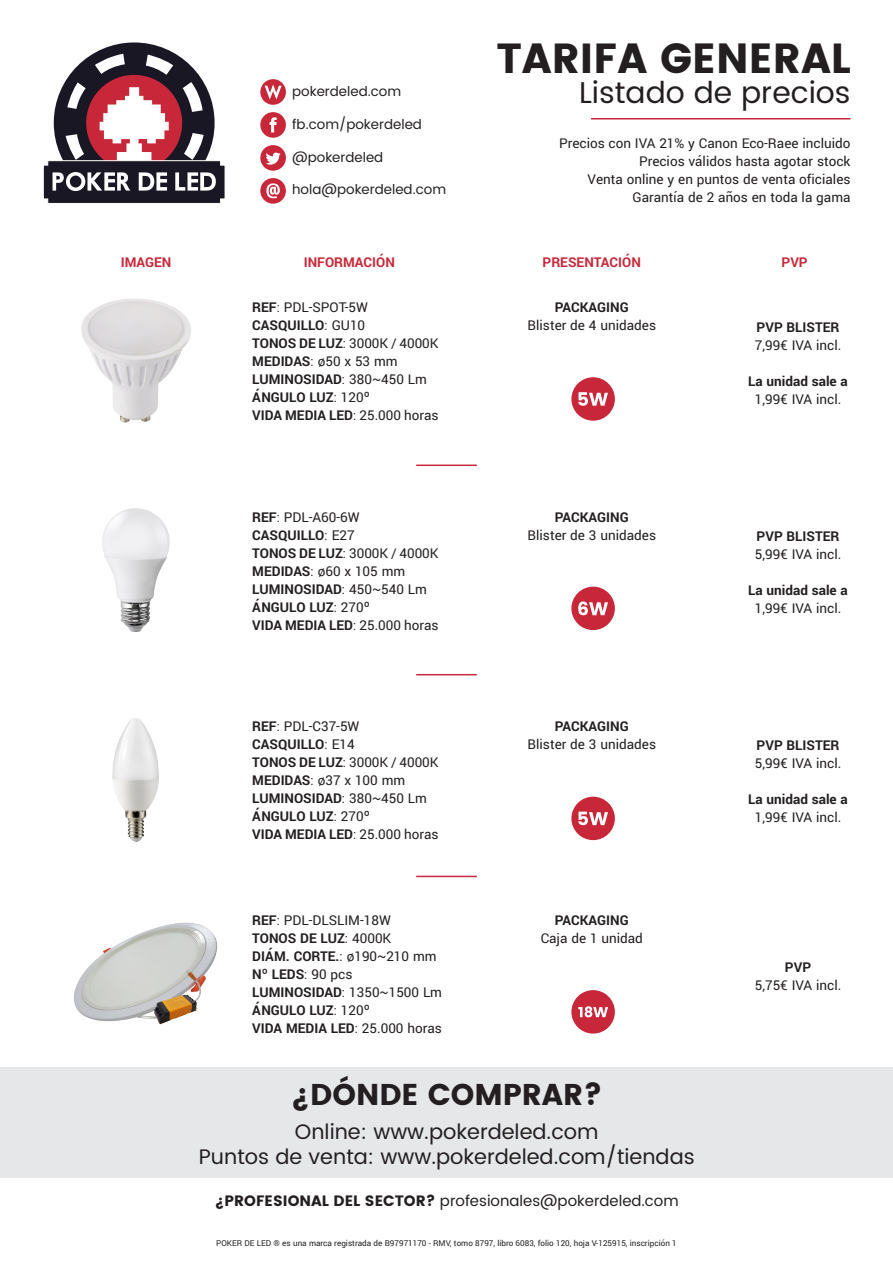
<style>
.page{position:relative;width:893px;height:1263px;background:#fff}
.page>*{position:absolute;margin:0;border:0;box-sizing:border-box;transform-origin:0 0}
.t1{font:42px "Poppins";color:#231f20}
.t2{font:30px "Poppins";color:#231f20}
.t3{font:30px "Poppins";color:#231f20}
.t4{font:21px "Poppins";color:#231f20}
.t5{font:15px "Yantramanav";color:#231f20}
.t6{font:700 15px "Yantramanav";color:#231f20}
.t7{font:15px "Poppins";color:#231f20}
.t8{font:700 15px "Yantramanav";color:#c82739}
.t9{font:13.5px "Poppins";color:#231f20}
.t10{font:9px "Yantramanav";color:#231f20}
.s1{font-weight:700}
.s2{font-weight:400}
.s3{font-style:inherit}
</style>
<div class="page">
<div style="left:0;top:1068px;width:893px;height:110px;background:#e6e7e9"></div>
<svg style="left:43px;top:43px;width:182px;height:160px"></svg>
<img style="left:112px;top:718px;width:47px;height:124px">
<img style="left:102px;top:508px;width:68px;height:124px">
<img style="left:81px;top:298px;width:110px;height:125px">
<hr style="left:591px;top:118px;width:259px;height:1px;background:#c82739">
<div style="left:260px;top:112px;width:26px;height:26px;background:#c82739;border-radius:50%"></div>
<svg style="left:270px;top:117px;width:7px;height:16px"></svg>
<div style="left:260px;top:145px;width:26px;height:26px;background:#c82739;border-radius:50%"></div>
<svg style="left:266px;top:153px;width:15px;height:12px"></svg>
<div style="left:260px;top:178px;width:26px;height:26px;background:#c82739;border-radius:50%"></div>
<div style="left:260px;top:79px;width:26px;height:26px;background:#c82739;border-radius:50%"></div>
<svg style="left:265px;top:84px;width:17px;height:16px"></svg>
<svg style="left:266px;top:183px;width:14px;height:15px"></svg>
<div style="left:571px;top:377px;width:44px;height:44px;background:#c82739;border-radius:50%"></div>
<svg style="left:578px;top:392px;width:30px;height:14px"></svg>
<svg style="left:569px;top:794px;width:48px;height:48px"></svg>
<div style="left:571px;top:797px;width:44px;height:43px;background:#c82739;border-radius:50%"></div>
<svg style="left:578px;top:812px;width:30px;height:13px"></svg>
<svg style="left:569px;top:584px;width:48px;height:48px"></svg>
<div style="left:571px;top:587px;width:44px;height:43px;background:#c82739;border-radius:50%"></div>
<svg style="left:578px;top:601px;width:30px;height:14px"></svg>
<svg style="left:569px;top:988px;width:48px;height:48px"></svg>
<div style="left:571px;top:990px;width:44px;height:43px;background:#c82739;border-radius:50%"></div>
<svg style="left:578px;top:1006px;width:30px;height:11px"></svg>
<hr style="left:416px;top:464px;width:61px;height:2px;background:#c82739">
<hr style="left:416px;top:674px;width:61px;height:1px;background:#c82739">
<hr style="left:416px;top:876px;width:61px;height:1px;background:#c82739">
<img style="left:74px;top:922px;width:144px;height:103px">
<p class="t9" style="left:292px;top:81px;width:111px">pokerdeled.com</p>
<p class="t9" style="left:292px;top:115px;width:131px">fb.com/pokerdeled</p>
<p class="t9" style="left:292px;top:148px;width:93px">@pokerdeled</p>
<p class="t9" style="left:292px;top:180px;width:155px">hola@pokerdeled.com</p>
<p class="t1" style="left:496px;top:33px;width:356px">TARIFA GENERAL</p>
<p class="t2" style="left:579px;top:71px;width:273px">Listado de precios</p>
<p class="t5" style="left:559px;top:134px;width:293px">Precios con IVA 21% y Canon Eco-Raee incluido</p>
<p class="t5" style="left:639px;top:152px;width:213px">Precios válidos hasta agotar stock</p>
<p class="t5" style="left:587px;top:170px;width:265px">Venta online y en puntos de venta oficiales</p>
<p class="t5" style="left:633px;top:188px;width:219px">Garantía de 2 años en toda la gama</p>
<p class="t8" style="left:121px;top:253px;width:52px">IMAGEN</p>
<p class="t8" style="left:304px;top:253px;width:93px">INFORMACIÓN</p>
<p class="t8" style="left:543px;top:253px;width:100px">PRESENTACIÓN</p>
<p class="t8" style="left:781px;top:253px;width:28px">PVP</p>
<p class="t5" style="left:252px;top:298px;width:117px"><span class="s1">REF</span>: PDL-SPOT-5W</p>
<p class="t6" style="left:252px;top:316px;width:114px">CASQUILLO<span class="s2">: GU10</span></p>
<p class="t5" style="left:252px;top:334px;width:188px"><span class="s1">TONOS DE LUZ</span>: 3000K / 4000K</p>
<p class="t5" style="left:252px;top:352px;width:147px"><span class="s1">MEDIDAS</span>: ø50 x 53 mm</p>
<p class="t6" style="left:252px;top:370px;width:176px">LUMINOSIDAD<span class="s2">: 380~450 Lm</span></p>
<p class="t6" style="left:252px;top:388px;width:119px">ÁNGULO LUZ<span class="s2">: 120º</span></p>
<p class="t6" style="left:252px;top:406px;width:188px">VIDA MEDIA LED<span class="s2">: 25.000 horas</span></p>
<p class="t5" style="left:252px;top:507px;width:109px"><span class="s1">REF</span>: PDL-A60-6W</p>
<p class="t6" style="left:252px;top:526px;width:104px">CASQUILLO<span class="s2">: E27</span></p>
<p class="t5" style="left:252px;top:543px;width:188px"><span class="s1">TONOS DE LUZ</span>: 3000K / 4000K</p>
<p class="t5" style="left:252px;top:561px;width:154px"><span class="s1">MEDIDAS</span>: ø60 x 105 mm</p>
<p class="t6" style="left:252px;top:580px;width:176px">LUMINOSIDAD<span class="s2">: 450~540 Lm</span></p>
<p class="t6" style="left:252px;top:598px;width:119px">ÁNGULO LUZ<span class="s2">: 270º</span></p>
<p class="t6" style="left:252px;top:616px;width:188px">VIDA MEDIA LED<span class="s2">: 25.000 horas</span></p>
<p class="t5" style="left:252px;top:717px;width:109px"><span class="s1">REF</span>: PDL-C37-5W</p>
<p class="t6" style="left:252px;top:735px;width:104px">CASQUILLO<span class="s2">: E14</span></p>
<p class="t5" style="left:252px;top:753px;width:188px"><span class="s1">TONOS DE LUZ</span>: 3000K / 4000K</p>
<p class="t5" style="left:252px;top:771px;width:154px"><span class="s1">MEDIDAS</span>: ø37 x 100 mm</p>
<p class="t6" style="left:252px;top:789px;width:176px">LUMINOSIDAD<span class="s2">: 380~450 Lm</span></p>
<p class="t6" style="left:252px;top:807px;width:119px">ÁNGULO LUZ<span class="s2">: 270º</span></p>
<p class="t6" style="left:252px;top:825px;width:188px">VIDA MEDIA LED<span class="s2">: 25.000 horas</span></p>
<p class="t5" style="left:252px;top:911px;width:140px"><span class="s1">REF</span>: PDL-DLSLIM-18W</p>
<p class="t6" style="left:252px;top:929px;width:140px">TONOS DE LUZ<span class="s2">: 4000K</span></p>
<p class="t6" style="left:252px;top:947px;width:186px">DIÁM. CORTE.<span class="s2">: ø190~210 mm</span></p>
<p class="t6" style="left:252px;top:965px;width:102px">Nº LEDS<span class="s2">: 90 pcs</span></p>
<p class="t5" style="left:252px;top:983px;width:191px"><span class="s1">LUMINOSIDAD</span>: 1350~1500 Lm</p>
<p class="t6" style="left:252px;top:1001px;width:119px">ÁNGULO LUZ<span class="s2">: 120º</span></p>
<p class="t6" style="left:252px;top:1019px;width:191px">VIDA MEDIA LED<span class="s2">: 25.000 horas</span></p>
<p class="t6" style="left:555px;top:298px;width:75px">PACKAGING</p>
<p class="t5" style="left:527px;top:316px;width:130px">Blister de 4 unidades</p>
<p class="t6" style="left:555px;top:508px;width:75px">PACKAGING</p>
<p class="t5" style="left:527px;top:525px;width:130px">Blister de 3 unidades</p>
<p class="t6" style="left:555px;top:717px;width:75px">PACKAGING</p>
<p class="t5" style="left:527px;top:735px;width:130px">Blister de 3 unidades</p>
<p class="t6" style="left:555px;top:911px;width:75px">PACKAGING</p>
<p class="t5" style="left:541px;top:929px;width:104px">Caja de 1 unidad</p>
<p class="t3" style="left:291px;top:1077px;width:314px">¿DÓNDE COMPRAR?</p>
<p class="t4" style="left:295px;top:1116px;width:305px">Online: www.pokerdeled.com</p>
<p class="t4" style="left:199px;top:1141px;width:497px">Puntos de venta: www.pokerdeled.com/tiendas</p>
<p class="t7" style="left:215px;top:1190px;width:465px"><span class="s3">¿PROFESIONAL DEL SECTOR?</span> profesionales@pokerdeled.com</p>
<p class="t10" style="left:216px;top:1237px;width:462px">POKER DE LED ® es una marca registrada de B97971170 - RMV, tomo 8797, libro 6083, folio 120, hoja V-125915, inscripción 1</p>
<p class="t6" style="left:757px;top:318px;width:84px">PVP BLISTER</p>
<p class="t5" style="left:755px;top:336px;width:88px">7,99€ IVA incl.</p>
<p class="t6" style="left:748px;top:372px;width:101px">La unidad sale a</p>
<p class="t5" style="left:755px;top:390px;width:88px">1,99€ IVA incl.</p>
<p class="t6" style="left:757px;top:527px;width:84px">PVP BLISTER</p>
<p class="t5" style="left:755px;top:545px;width:88px">5,99€ IVA incl.</p>
<p class="t6" style="left:748px;top:581px;width:101px">La unidad sale a</p>
<p class="t5" style="left:755px;top:599px;width:88px">1,99€ IVA incl.</p>
<p class="t6" style="left:757px;top:736px;width:84px">PVP BLISTER</p>
<p class="t5" style="left:755px;top:754px;width:88px">5,99€ IVA incl.</p>
<p class="t6" style="left:748px;top:790px;width:101px">La unidad sale a</p>
<p class="t5" style="left:755px;top:808px;width:88px">1,99€ IVA incl.</p>
<p class="t6" style="left:785px;top:958px;width:28px">PVP</p>
<p class="t5" style="left:755px;top:975px;width:88px">5,75€ IVA incl.</p>
</div>
